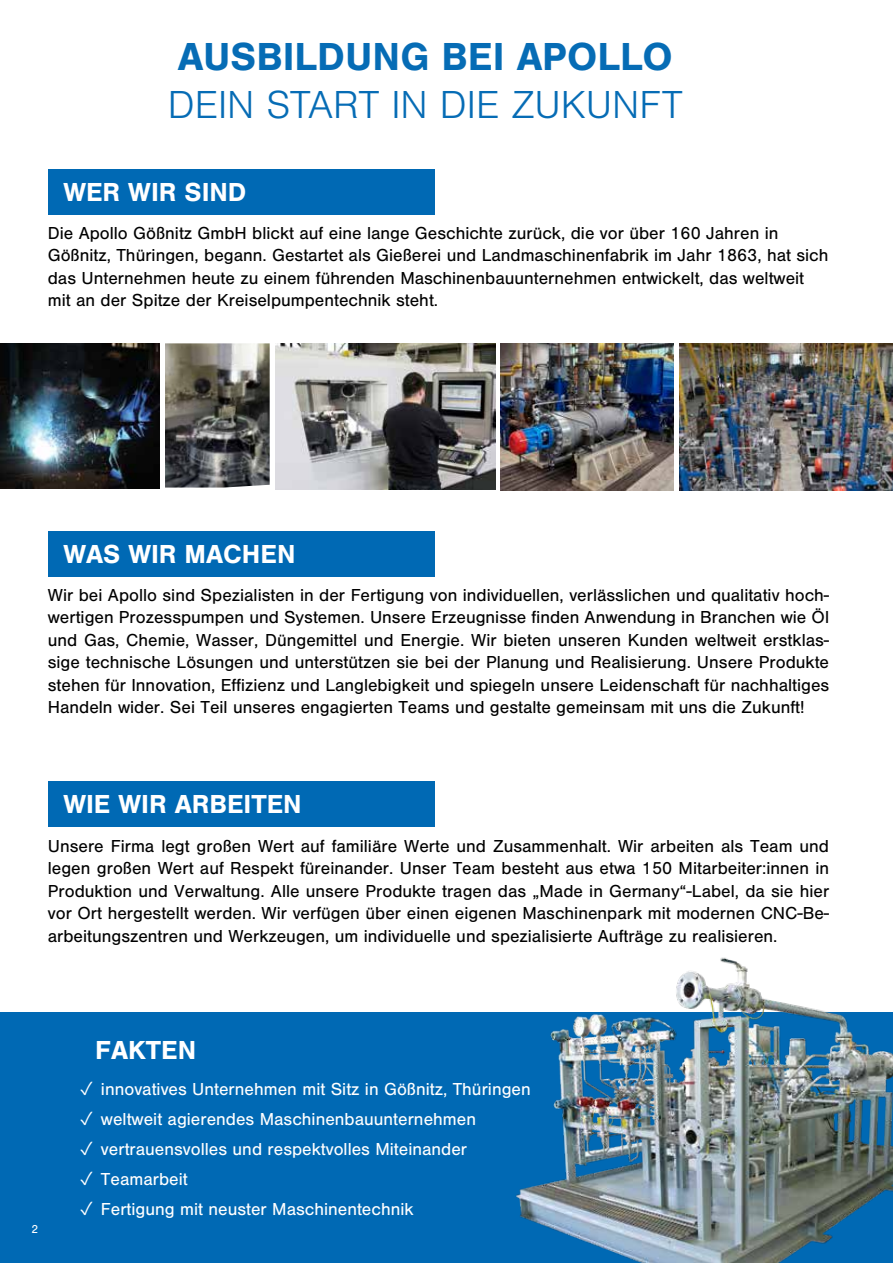
<style>
.page{position:relative;width:893px;height:1263px;background:#fff}
.page>*{position:absolute;margin:0;border:0;box-sizing:border-box;transform-origin:0 0}
.t1{font:300 40.5px "Nimbus San";color:#066cb5}
.t2{font:700 40.5px "Nimbus San";color:#066cb5}
.t3{font:700 27px "Nimbus San";color:#fff}
.t4{font:18px/22.5px "Nimbus San";color:#000;text-align:justify}
.t5{font:18px "Nimbus San";color:#fff}
.t6{font:12px "Nimbus San";color:#fff}
</style>
<div class="page">
<div style="left:0;top:1012px;width:893px;height:251px;background:#0069b4"></div>
<img style="left:275px;top:343px;width:220px;height:146px">
<img style="left:501px;top:343px;width:173px;height:147px">
<img style="left:679px;top:343px;width:214px;height:147px">
<img style="left:165px;top:343px;width:105px;height:145px">
<img style="left:0;top:343px;width:159px;height:145px">
<img style="left:516px;top:957px;width:377px;height:306px">
<div style="left:48px;top:169px;width:387px;height:45px;background:#0069b4"></div>
<div style="left:48px;top:531px;width:387px;height:45px;background:#0069b4"></div>
<div style="left:48px;top:782px;width:387px;height:45px;background:#0069b4"></div>
<h1 class="t2" style="left:178px;top:33px;width:496px">AUSBILDUNG BEI APOLLO</h1>
<h1 class="t1" style="left:168px;top:84px;width:516px">DEIN START IN DIE ZUKUNFT</h1>
<h2 class="t3" style="left:63px;top:176px;width:185px">WER WIR SIND</h2>
<p class="t4" style="left:48px;top:222px;width:782px;text-align:left">Die Apollo Gößnitz GmbH blickt auf eine lange Geschichte zurück, die vor über 160 Jahren in Gößnitz, Thüringen, begann. Gestartet als Gießerei und Landmaschinenfabrik im Jahr 1863, hat sich das Unternehmen heute zu einem führenden Maschinenbauunternehmen entwickelt, das weltweit mit an der Spitze der Kreiselpumpentechnik steht.</p>
<h2 class="t3" style="left:63px;top:538px;width:234px">WAS WIR MACHEN</h2>
<p class="t4" style="left:48px;top:584px;width:783px">Wir bei Apollo sind Spezialisten in der Fertigung von individuellen, verlässlichen und qualitativ hoch&shy;wertigen Prozesspumpen und Systemen. Unsere Erzeugnisse finden Anwendung in Branchen wie Öl und Gas, Chemie, Wasser, Düngemittel und Energie. Wir bieten unseren Kunden weltweit erstklas&shy;sige technische Lösungen und unterstützen sie bei der Planung und Realisierung. Unsere Produkte stehen für Innovation, Effizienz und Langlebigkeit und spiegeln unsere Leidenschaft für nachhaltiges Handeln wider. Sei Teil unseres engagierten Teams und gestalte gemeinsam mit uns die Zukunft!</p>
<h2 class="t3" style="left:63px;top:789px;width:240px">WIE WIR ARBEITEN</h2>
<p class="t4" style="left:48px;top:835px;width:783px">Unsere Firma legt großen Wert auf familiäre Werte und Zusammenhalt. Wir arbeiten als Team und legen großen Wert auf Respekt füreinander. Unser Team besteht aus etwa 150 Mitarbeiter:innen in Produktion und Verwaltung. Alle unsere Produkte tragen das „Made in Germany“-Label, da sie hier vor Ort hergestellt werden. Wir verfügen über einen eigenen Maschinenpark mit modernen CNC-Be&shy;arbeitungszentren und Werkzeugen, um individuelle und spezialisierte Aufträge zu realisieren.</p>
<p class="t6" style="left:32px;top:1222px;width:8px">2</p>
<h2 class="t3" style="left:95px;top:1035px;width:102px">FAKTEN</h2>
<p class="t5" style="left:80px;top:1079px;width:453px">✓ innovatives Unternehmen mit Sitz in Gößnitz, Thüringen</p>
<p class="t5" style="left:80px;top:1109px;width:398px">✓ weltweit agierendes Maschinenbauunternehmen</p>
<p class="t5" style="left:80px;top:1139px;width:389px">✓ vertrauensvolles und respektvolles Miteinander</p>
<p class="t5" style="left:80px;top:1169px;width:109px">✓ Teamarbeit</p>
<p class="t5" style="left:80px;top:1199px;width:335px">✓ Fertigung mit neuster Maschinentechnik</p>
</div>
